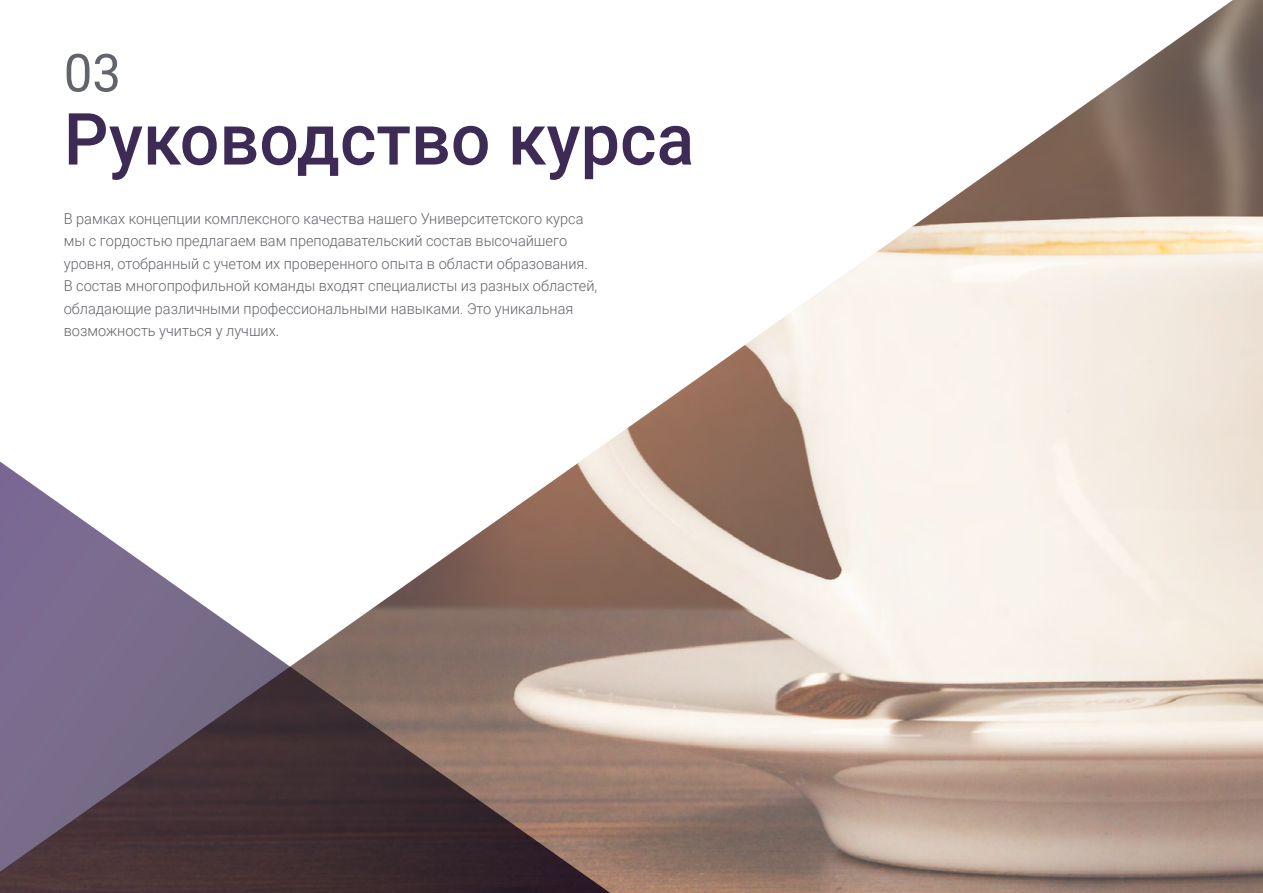
<style>
.page{position:relative;width:1263px;height:893px;background:#fff}
.page>*{position:absolute;margin:0;border:0;box-sizing:border-box;transform-origin:0 0}
.t1{font:500 72px "Roboto";color:#3d2b56}
.t2{font:52.5px "Roboto";color:#61646a}
.t3{font:300 15px/22.5px "Roboto";color:#61646a}
</style>
<div class="page">
<img style="left:602px;top:0;width:661px;height:893px">
<svg style="left:0;top:446px;width:640px;height:447px"></svg>
<h2 class="t2" style="left:64px;top:36px;width:59px">03</h2>
<h1 class="t1" style="left:64px;top:89px;width:632px">Руководство курса</h1>
<p class="t3" style="left:64px;top:207px;width:535px">В рамках концепции комплексного качества нашего Университетского курса мы с гордостью предлагаем вам преподавательский состав высочайшего уровня, отобранный с учетом их проверенного опыта в области образования.<br>В состав многопрофильной команды входят специалисты из разных областей, обладающие различными профессиональными навыками. Это уникальная возможность учиться у лучших.</p>
</div>
